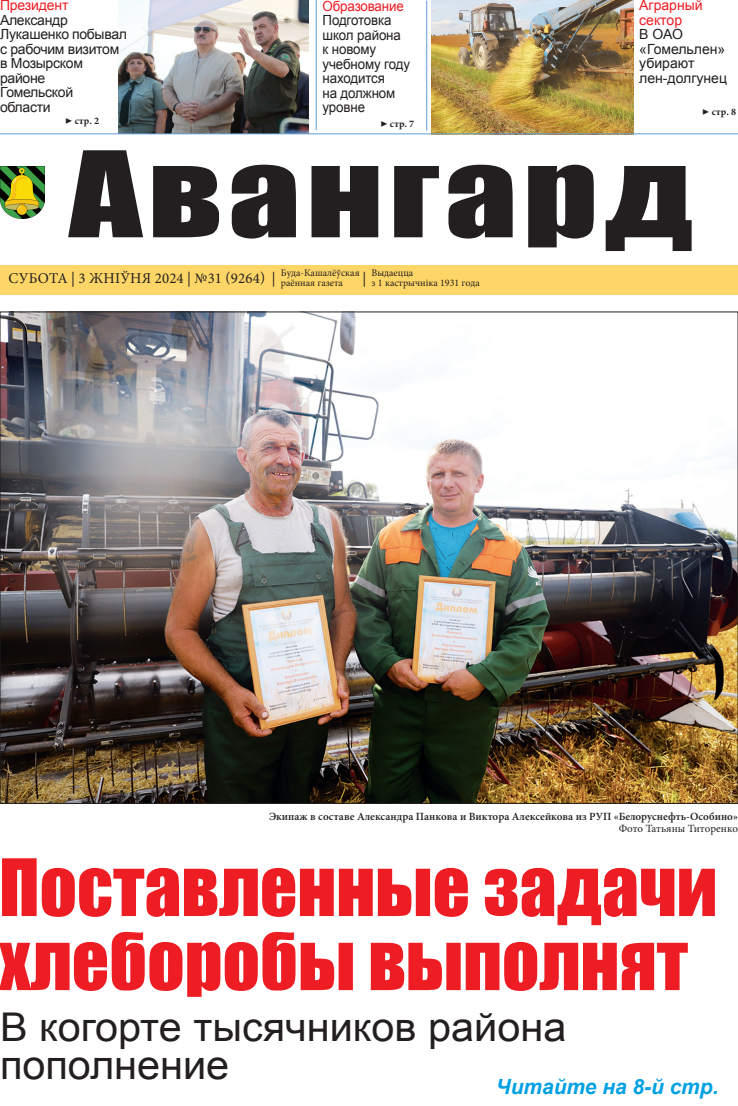
<style>
.page{position:relative;width:738px;height:1106px;background:#fff}
.page>*{position:absolute;margin:0;border:0;box-sizing:border-box;transform-origin:0 0}
.t1{font:110px "Impact";letter-spacing:.04em;color:#231f20;scale:1.31 1}
.t2{font:73px/74px "Impact";color:#ee1d23}
.t3{font:39.6px/38px "Arial";color:#231f20;scale:1.05 1}
.t4{font:italic 700 20.9px "Arial";color:#00a1e3}
.t5{font:15px "Minion Pro";letter-spacing:.01em;color:#231f20}
.t6{font:14px/14.5px "Arial";letter-spacing:-.02em;color:#231f20}
.t7{font:14px/14.5px "Arial";letter-spacing:-.02em;color:#231f20;scale:.95 1}
.t8{font:14px/14.5px "Arial";color:#231f20}
.t9{font:14px/14.5px "Arial";letter-spacing:-.01em;color:#ee1d23}
.t10{font:14px "Arial";letter-spacing:-.01em;color:#ee1d23;scale:.95 1}
.t11{font:700 12px "Minion Pro";color:#231f20}
.t12{font:600 11px "Minion Pro";color:#231f20}
.t13{font:11px "Minion Pro";color:#231f20}
.t14{font:10px/10px "Minion Pro";color:#231f20}
.t15{font:700 10px "Minion Pro";letter-spacing:.02em;color:#231f20}
.s1{font-size:12px}
</style>
<div class="page">
<img style="left:431px;top:0;width:201px;height:134px">
<img style="left:118px;top:1px;width:190px;height:133px">
<hr style="left:0;top:134px;width:737px;height:1px;background:#5f9dd4">
<div style="left:0;top:265px;width:737px;height:30px;background:#fed667"></div>
<img style="left:0;top:166px;width:44px;height:53px">
<svg style="left:375px;top:133px;width:44px;height:1px"></svg>
<svg style="left:118px;top:0;width:10px;height:130px"></svg>
<hr style="left:426px;top:1px;width:1px;height:130px;background:#5f9dd4">
<hr style="left:316px;top:0;width:1px;height:130px;background:#5f9dd4">
<img style="left:2px;top:314px;width:733px;height:487px">
<p class="t9" style="left:0;top:-2px;width:70px">Президент</p>
<p class="t6" style="left:0;top:13px;width:128px">Александр<br>Лукашенко побывал с рабочим визитом в Мозырском районе<br>Гомельской области</p>
<p class="t11" style="left:65px;top:112px;width:9px">▶</p>
<p class="t15" style="left:75px;top:114px;width:26px">стр. 2</p>
<p class="t10" style="left:322px;top:-3px;width:87px">Образование</p>
<p class="t7" style="left:322px;top:13px;width:93px">Подготовка школ района к новому учебному году находится<br>на должном уровне</p>
<p class="t15" style="left:380px;top:117px;width:35px"><span class="s1">▶</span> стр. 7</p>
<p class="t9" style="left:638px;top:-2px;width:65px">Аграрный сектор</p>
<p class="t8" style="left:638px;top:27px;width:89px">В ОАО «Гомельлен» убирают лен-долгунец</p>
<p class="t15" style="left:701px;top:105px;width:35px"><span class="s1">▶</span> стр. 8</p>
<h1 class="t1" style="left:69px;top:109px;width:478px">Авангард</h1>
<p class="t14" style="left:280px;top:268px;width:80px">Буда-Кашалёўская раённая газета</p>
<h3 class="t5" style="left:9px;top:268px;width:268px">субота | 3 жніўня 2024 | №31 (9264) |</h3>
<h3 class="t5" style="left:362px;top:268px;width:5px">|</h3>
<p class="t14" style="left:371px;top:268px;width:110px">Выдаецца<br>з 1 кастрычніка 1931 года</p>
<p class="t12" style="left:269px;top:809px;width:470px">Экипаж в составе Александра Панкова и Виктора Алексейкова из РУП «Белоруснефть-Особино»</p>
<p class="t13" style="left:618px;top:821px;width:121px">Фото Татьяны Титоренко</p>
<h2 class="t2" style="left:-1px;top:848px;width:719px">Поставленные задачи хлеборобы выполнят</h2>
<h3 class="t3" style="left:0;top:1008px;width:540px">В когорте тысячников района пополнение</h3>
<h3 class="t4" style="left:495px;top:1072px;width:224px">Читайте на 8-й стр.</h3>
</div>
